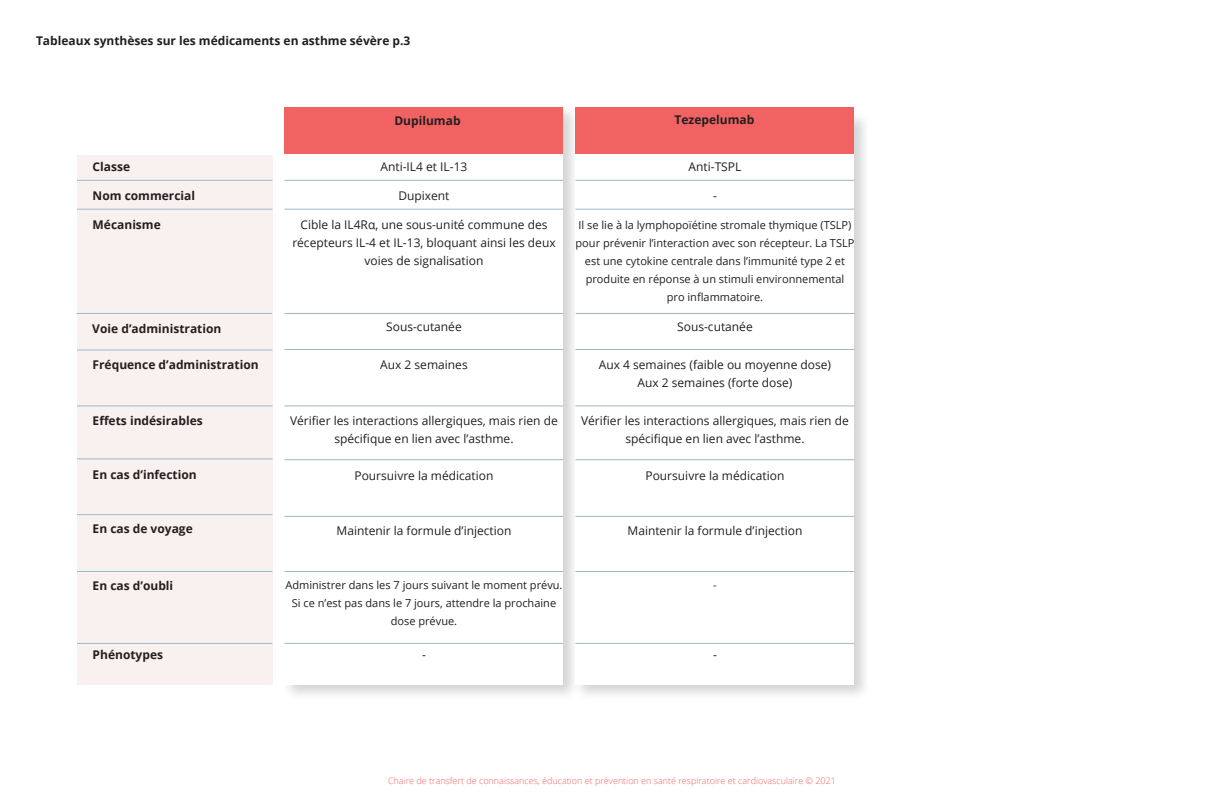
<style>
.page{position:relative;width:1224px;height:792px;background:#fff}
.page>*{position:absolute;margin:0;border:0;box-sizing:border-box;transform-origin:0 0}
.t1{font:12px/18px "Open Sans";color:#231f20;text-align:center}
.t2{font:700 12px "Open Sans";color:#231f20}
.t3{font:11px/18px "Open Sans";color:#231f20;text-align:center}
.t4{font:300 9px "Open Sans";color:#f16363}
</style>
<div class="page">
<div style="left:281px;top:104px;width:300px;height:598px;background:#231f20;opacity:.2"></div>
<div style="left:284px;top:107px;width:279px;height:578px;background:#fff"></div>
<div style="left:572px;top:111px;width:300px;height:591px;background:#231f20;opacity:.2"></div>
<div style="left:575px;top:114px;width:279px;height:571px;background:#fff"></div>
<div style="left:284px;top:107px;width:279px;height:47px;background:#f16363"></div>
<div style="left:575px;top:107px;width:279px;height:47px;background:#f16363"></div>
<hr style="left:284px;top:180px;width:279px;height:1px;background:#a2b7c6">
<hr style="left:575px;top:180px;width:279px;height:1px;background:#a2b7c6">
<hr style="left:284px;top:209px;width:279px;height:1px;background:#a2b7c6">
<hr style="left:575px;top:209px;width:279px;height:1px;background:#a2b7c6">
<hr style="left:284px;top:349px;width:279px;height:1px;background:#a2b7c6">
<hr style="left:575px;top:349px;width:279px;height:1px;background:#a2b7c6">
<hr style="left:284px;top:405px;width:279px;height:1px;background:#a2b7c6">
<hr style="left:575px;top:405px;width:279px;height:1px;background:#a2b7c6">
<hr style="left:284px;top:459px;width:279px;height:1px;background:#a2b7c6">
<hr style="left:575px;top:459px;width:279px;height:1px;background:#a2b7c6">
<hr style="left:284px;top:516px;width:279px;height:1px;background:#a2b7c6">
<hr style="left:575px;top:516px;width:279px;height:1px;background:#a2b7c6">
<hr style="left:284px;top:571px;width:279px;height:1px;background:#a2b7c6">
<hr style="left:575px;top:571px;width:279px;height:1px;background:#a2b7c6">
<hr style="left:284px;top:643px;width:279px;height:1px;background:#a2b7c6">
<hr style="left:575px;top:643px;width:279px;height:1px;background:#a2b7c6">
<div style="left:77px;top:155px;width:195px;height:529px;background:#f9f1ef"></div>
<hr style="left:77px;top:180px;width:195px;height:1px;background:#a2b7c6">
<hr style="left:77px;top:209px;width:195px;height:1px;background:#a2b7c6">
<hr style="left:77px;top:350px;width:195px;height:1px;background:#a2b7c6">
<hr style="left:77px;top:405px;width:195px;height:1px;background:#a2b7c6">
<hr style="left:77px;top:458px;width:195px;height:1px;background:#a2b7c6">
<hr style="left:77px;top:514px;width:195px;height:1px;background:#a2b7c6">
<hr style="left:77px;top:571px;width:195px;height:1px;background:#a2b7c6">
<hr style="left:77px;top:643px;width:195px;height:1px;background:#a2b7c6">
<div style="left:867px;top:107px;width:278px;height:577px;background:#fff"></div>
<hr style="left:77px;top:313px;width:195px;height:1px;background:#a2b7c6">
<hr style="left:284px;top:313px;width:279px;height:1px;background:#a2b7c6">
<hr style="left:576px;top:313px;width:279px;height:1px;background:#a2b7c6">
<p class="t2" style="left:36px;top:32px;width:376px">Tableaux synthèses sur les médicaments en asthme sévère p.3</p>
<p class="t2" style="left:93px;top:158px;width:39px">Classe</p>
<p class="t2" style="left:93px;top:187px;width:104px">Nom commercial</p>
<p class="t2" style="left:93px;top:217px;width:70px">Mécanisme</p>
<p class="t2" style="left:394px;top:112px;width:68px">Dupilumab</p>
<p class="t2" style="left:675px;top:111px;width:81px">Tezepelumab</p>
<p class="t1" style="left:381px;top:158px;width:88px">Anti-IL4 et IL-13</p>
<p class="t1" style="left:398px;top:186px;width:53px">Dupixent</p>
<p class="t1" style="left:292px;top:216px;width:265px">Cible la IL4Rα, une sous-unité commune des récepteurs IL-4 et IL-13, bloquant ainsi les deux voies de signalisation</p>
<p class="t1" style="left:689px;top:158px;width:54px">Anti-TSPL</p>
<p class="t1" style="left:713px;top:186px;width:5px">-</p>
<p class="t3" style="left:576px;top:215px;width:280px">Il se lie à la lymphopoïétine stromale thymique (TSLP) pour prévenir l’interaction avec son récepteur. La TSLP est une cytokine centrale dans l’immunité type 2 et produite en réponse à un stimuli environnemental pro inflammatoire.</p>
<p class="t2" style="left:92px;top:321px;width:131px">Voie d’administration</p>
<p class="t1" style="left:386px;top:317px;width:77px">Sous-cutanée</p>
<p class="t1" style="left:677px;top:317px;width:77px">Sous-cutanée</p>
<p class="t2" style="left:93px;top:357px;width:168px">Fréquence d’administration</p>
<p class="t1" style="left:380px;top:356px;width:89px">Aux 2 semaines</p>
<p class="t1" style="left:599px;top:356px;width:234px">Aux 4 semaines (faible ou moyenne dose)<br>Aux 2 semaines (forte dose)</p>
<p class="t2" style="left:93px;top:412px;width:112px">Effets indésirables</p>
<p class="t2" style="left:93px;top:466px;width:106px">En cas d’infection</p>
<p class="t1" style="left:290px;top:411px;width:269px">Vérifier les interactions allergiques, mais rien de spécifique en lien avec l’asthme.</p>
<p class="t1" style="left:354px;top:466px;width:141px">Poursuivre la médication</p>
<p class="t1" style="left:581px;top:411px;width:269px">Vérifier les interactions allergiques, mais rien de spécifique en lien avec l’asthme.</p>
<p class="t1" style="left:645px;top:466px;width:141px">Poursuivre la médication</p>
<p class="t2" style="left:93px;top:520px;width:102px">En cas de voyage</p>
<p class="t1" style="left:337px;top:521px;width:176px">Maintenir la formule d’injection</p>
<p class="t1" style="left:628px;top:521px;width:176px">Maintenir la formule d’injection</p>
<p class="t2" style="left:93px;top:577px;width:82px">En cas d’oubli</p>
<p class="t2" style="left:93px;top:646px;width:72px">Phénotypes</p>
<p class="t3" style="left:285px;top:576px;width:279px">Administrer dans les 7 jours suivant le moment prévu.<br>Si ce n’est pas dans le 7 jours, attendre la prochaine dose prévue.</p>
<p class="t1" style="left:422px;top:646px;width:5px">-</p>
<p class="t3" style="left:713px;top:576px;width:5px">-</p>
<p class="t1" style="left:713px;top:646px;width:5px">-</p>
<p class="t4" style="left:388px;top:775px;width:449px">Chaire de transfert de connaissances, éducation et prévention en santé respiratoire et cardiovasculaire © 2021</p>
</div>
